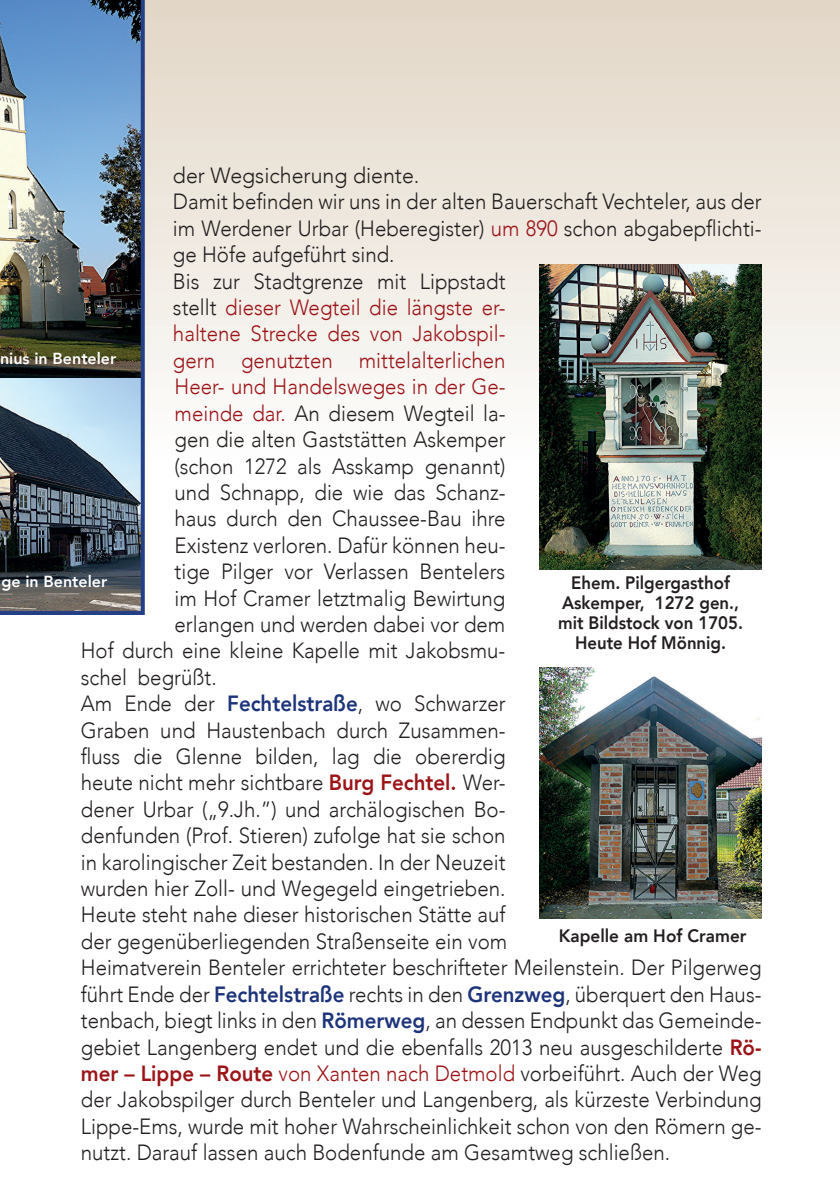
<style>
.page{position:relative;width:840px;height:1191px;background:#fff}
.page>*{position:absolute;margin:0;border:0;box-sizing:border-box;transform-origin:0 0}
.t1{font:300 22px "Avenir";color:#231f20;scale:.93 1}
.t2{font:300 22px "Avenir";color:#9c1418;scale:.93 1}
.t3{font:300 22px "Avenir";color:#231f20}
.t4{font:800 18px/20px "Avenir";color:#231f20;text-align:center;scale:.93 1}
.t5{font:800 18px "Avenir";color:#231f20;scale:.95 1}
.t6{font:800 16px "Avenir";color:#fff}
.s1{color:#9c1418}
.s2{color:#231f20}
.s3{font-weight:800;color:#1d347b}
.s4{font-weight:800;color:#9c1418}
</style>
<div class="page">
<div style="left:0;top:0;width:839px;height:681px;background:linear-gradient(to bottom,#e4d9ca,#fff)"></div>
<img style="left:539px;top:667px;width:222px;height:251px">
<img style="left:539px;top:264px;width:222px;height:305px">
<img style="left:0;top:0;width:145px;height:615px">
<p class="t3" style="left:173px;top:162px;width:248px">der Wegsicherung diente.</p>
<p class="t1" style="left:173px;top:189px;width:634px">Damit befinden wir uns in der alten Bauerschaft Vechteler, aus der</p>
<p class="t1" style="left:173px;top:215px;width:634px">im Werdener Urbar (Heberegister) <span class="s1">um 890</span> schon abgabepflichti-</p>
<p class="t1" style="left:173px;top:242px;width:240px">ge Höfe aufgeführt sind.</p>
<p class="t1" style="left:173px;top:268px;width:359px">Bis zur Stadtgrenze mit Lippstadt</p>
<p class="t2" style="left:173px;top:294px;width:359px"><span class="s2">stellt</span> dieser Wegteil die längste er-</p>
<p class="t2" style="left:173px;top:321px;width:359px">haltene Strecke des von Jakobspil-</p>
<p class="t2" style="left:173px;top:347px;width:359px">gern genutzten mittelalterlichen</p>
<p class="t2" style="left:174px;top:374px;width:357px">Heer- und Handelsweges in der Ge-</p>
<p class="t1" style="left:174px;top:400px;width:357px"><span class="s1">meinde dar.</span> An diesem Wegteil la-</p>
<p class="t1" style="left:174px;top:426px;width:357px">gen die alten Gaststätten Askemper</p>
<p class="t1" style="left:174px;top:453px;width:357px">(schon 1272 als Asskamp genannt)</p>
<p class="t1" style="left:174px;top:479px;width:357px">und Schnapp, die wie das Schanz-</p>
<p class="t1" style="left:174px;top:506px;width:357px">haus durch den Chaussee-Bau ihre</p>
<p class="t1" style="left:174px;top:532px;width:357px">Existenz verloren. Dafür können heu-</p>
<p class="t1" style="left:174px;top:558px;width:357px">tige Pilger vor Verlassen Bentelers</p>
<p class="t1" style="left:174px;top:585px;width:357px">im Hof Cramer letztmalig Bewirtung</p>
<p class="t1" style="left:174px;top:611px;width:357px">erlangen und werden dabei vor dem</p>
<p class="t1" style="left:81px;top:638px;width:457px">Hof durch eine kleine Kapelle mit Jakobsmu-</p>
<p class="t1" style="left:81px;top:664px;width:147px">schel begrüßt.</p>
<p class="t1" style="left:81px;top:690px;width:458px">Am Ende der <span class="s3">Fechtelstraße</span>, wo Schwarzer</p>
<p class="t1" style="left:81px;top:717px;width:458px">Graben und Haustenbach durch Zusammen-</p>
<p class="t1" style="left:81px;top:743px;width:458px">fluss die Glenne bilden, lag die obererdig</p>
<p class="t1" style="left:81px;top:770px;width:458px">heute nicht mehr sichtbare <span class="s4">Burg Fechtel.</span> Wer-</p>
<p class="t1" style="left:81px;top:796px;width:458px">dener Urbar („9.Jh.”) und archälogischen Bo-</p>
<p class="t1" style="left:81px;top:822px;width:458px">denfunden (Prof. Stieren) zufolge hat sie schon</p>
<p class="t1" style="left:81px;top:849px;width:458px">in karolingischer Zeit bestanden. In der Neuzeit</p>
<p class="t1" style="left:81px;top:875px;width:458px">wurden hier Zoll- und Wegegeld eingetrieben.</p>
<p class="t1" style="left:81px;top:902px;width:458px">Heute steht nahe dieser historischen Stätte auf</p>
<p class="t1" style="left:81px;top:928px;width:460px">der gegenüberliegenden Straßenseite ein vom</p>
<p class="t1" style="left:81px;top:954px;width:733px">Heimatverein Benteler errichteter beschrifteter Meilenstein. Der Pilgerweg</p>
<p class="t1" style="left:81px;top:981px;width:733px">führt Ende der <span class="s3">Fechtelstraße</span> rechts in den <span class="s3">Grenzweg</span>, überquert den Haus-</p>
<p class="t1" style="left:81px;top:1007px;width:733px">tenbach, biegt links in den <span class="s3">Römerweg</span>, an dessen Endpunkt das Gemeinde-</p>
<p class="t1" style="left:81px;top:1034px;width:733px">gebiet Langenberg endet und die ebenfalls 2013 neu ausgeschilderte <span class="s4">Rö-</span></p>
<p class="t1" style="left:81px;top:1060px;width:733px"><span class="s4">mer – Lippe – Route</span> <span class="s1">von Xanten nach Detmold</span> vorbeiführt. Auch der Weg</p>
<p class="t1" style="left:81px;top:1086px;width:733px">der Jakobspilger durch Benteler und Langenberg, als kürzeste Verbindung</p>
<p class="t1" style="left:81px;top:1113px;width:733px">Lippe-Ems, wurde mit hoher Wahrscheinlichkeit schon von den Römern ge-</p>
<p class="t1" style="left:81px;top:1139px;width:635px">nutzt. Darauf lassen auch Bodenfunde am Gesamtweg schließen.</p>
<p class="t6" style="left:0;top:346px;width:118px">nius in Benteler</p>
<p class="t6" style="left:1px;top:568px;width:107px">ge in Benteler</p>
<p class="t4" style="left:558px;top:573px;width:200px">Ehem. Pilgergasthof<br>Askemper, 1272 gen., mit Bildstock von 1705.<br>Heute Hof Mönnig.</p>
<p class="t5" style="left:558px;top:922px;width:199px">Kapelle am Hof Cramer</p>
</div>
